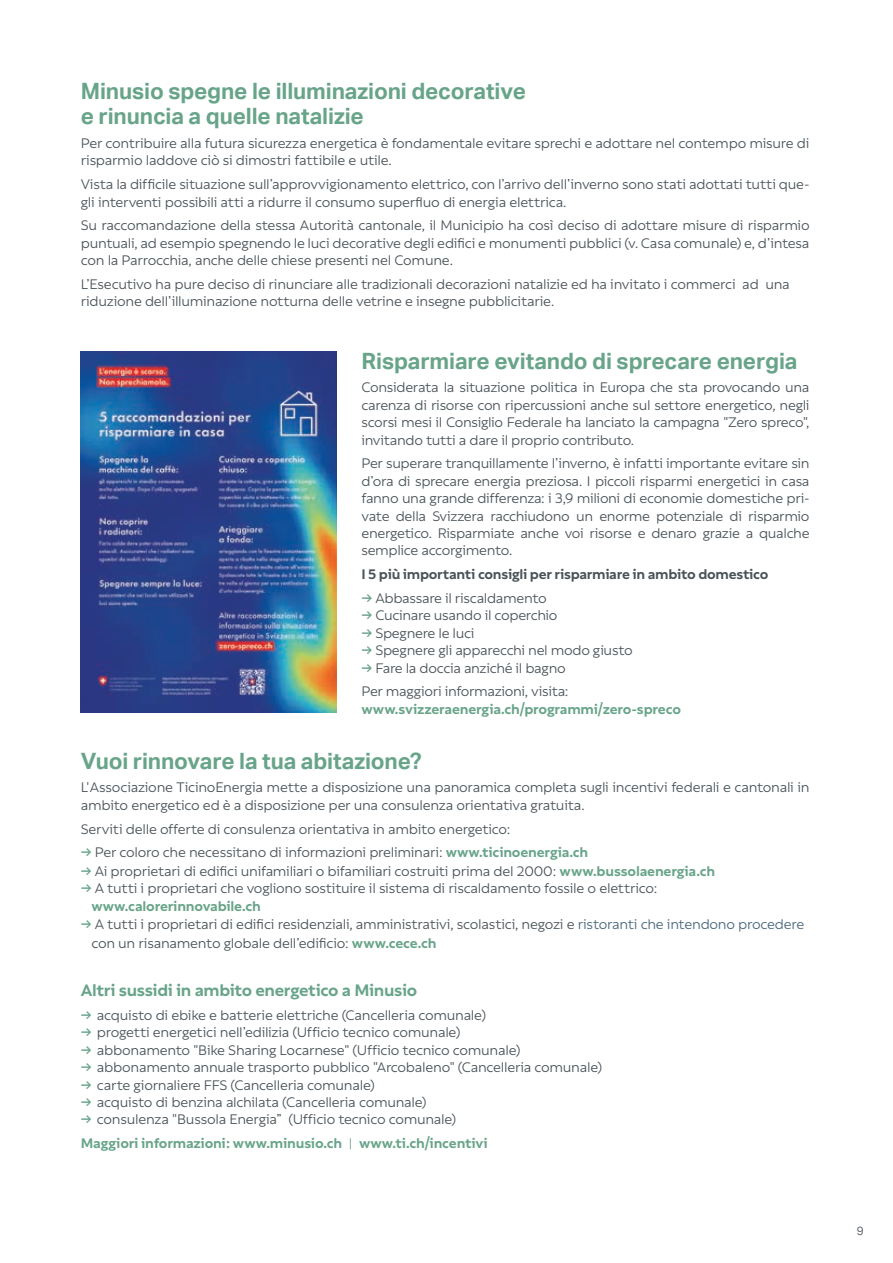
<style>
.page{position:relative;width:893px;height:1263px;background:#fff}
.page>*{position:absolute;margin:0;border:0;box-sizing:border-box;transform-origin:0 0}
.t1{font:700 22.5px/24.8px "Aktiv Grotesk";letter-spacing:-.005em;color:#68a48a}
.t2{font:700 18px "Rebrand Txt";letter-spacing:-.02em;color:#68a48a}
.t3{font:15px/17.4px "Rebrand Txt";letter-spacing:-.02em;color:#495359}
.t4{font:700 15px/23.7px "Rebrand Txt";letter-spacing:-.015em;color:#68a48a}
.t5{font:700 15px "Rebrand Txt";letter-spacing:-.02em;color:#495359}
.t6{font:12px "Aktiv Grotesk";color:#636970}
.s1{font-weight:600;color:#68a48a}
.s2{font-weight:700;color:#68a48a}
.s3{color:#48667b}
.s4{font-weight:600}
.s5{font-weight:400;color:#495359}
.s6{font-weight:400}
</style>
<div class="page">
<img style="left:81px;top:352px;width:256px;height:361px">
<h1 class="t1" style="left:81px;top:79px;width:447px">Minusio spegne le illuminazioni decorative e rinuncia a quelle natalizie</h1>
<p class="t3" style="left:81px;top:134px;width:730px">Per contribuire alla futura sicurezza energetica è fondamentale evitare sprechi e adottare nel contempo misure di risparmio laddove ciò si dimostri fattibile e utile.</p>
<p class="t3" style="left:81px;top:176px;width:730px">Vista la difficile situazione sull’approvvigionamento elettrico, con l’arrivo dell’inverno sono stati adottati tutti que&shy;gli interventi possibili atti a ridurre il consumo superfluo di energia elettrica.</p>
<p class="t3" style="left:81px;top:217px;width:730px;text-align:justify">Su raccomandazione della stessa Autorità cantonale, il Municipio ha così deciso di adottare misure di risparmio puntuali, ad esempio spegnendo le luci decorative degli edifici e monumenti pubblici (v. Casa comunale) e, d’intesa con la Parrocchia, anche delle chiese presenti nel Comune.</p>
<p class="t3" style="left:81px;top:275px;width:710px">L’Esecutivo ha pure deciso di rinunciare alle tradizionali decorazioni natalizie ed ha invitato i commerci ad una riduzione dell’illuminazione notturna delle vetrine e insegne pubblicitarie.</p>
<h1 class="t1" style="left:361px;top:348px;width:437px">Risparmiare evitando di sprecare energia</h1>
<p class="t3" style="left:361px;top:379px;width:450px;text-align:justify">Considerata la situazione politica in Europa che sta provocando una carenza di risorse con ripercussioni anche sul settore energetico, negli scorsi mesi il Consiglio Federale ha lanciato la campagna "Zero spreco", invitando tutti a dare il proprio contributo.</p>
<p class="t3" style="left:361px;top:455px;width:450px;text-align:justify">Per superare tranquillamente l’inverno, è infatti importante evitare sin d’ora di sprecare energia preziosa. I piccoli risparmi energetici in casa fanno una grande differenza: i 3,9 milioni di economie domestiche pri&shy;vate della Svizzera racchiudono un enorme potenziale di risparmio energetico. Risparmiate anche voi risorse e denaro grazie a qualche semplice accorgimento.</p>
<p class="t5" style="left:361px;top:566px;width:408px">I 5 più importanti consigli per risparmiare in ambito domestico</p>
<p class="t3" style="left:361px;top:589px;width:187px"><span class="s1">→</span> Abbassare il riscaldamento</p>
<p class="t3" style="left:361px;top:607px;width:198px"><span class="s1">→</span> Cucinare usando il coperchio</p>
<p class="t3" style="left:361px;top:624px;width:115px"><span class="s1">→</span> Spegnere le luci</p>
<p class="t3" style="left:361px;top:641px;width:273px"><span class="s1">→</span> Spegnere gli apparecchi nel modo giusto</p>
<p class="t3" style="left:361px;top:656px;width:208px;line-height:23.7px"><span class="s1">→</span> Fare la doccia anziché il bagno<br>Per maggiori informazioni, visita:</p>
<p class="t4" style="left:361px;top:697px;width:321px">www.svizzeraenergia.ch/programmi/zero-spreco</p>
<h1 class="t1" style="left:81px;top:748px;width:342px">Vuoi rinnovare la tua abitazione?</h1>
<p class="t3" style="left:81px;top:779px;width:730px">L'Associazione TicinoEnergia mette a disposizione una panoramica completa sugli incentivi federali e cantonali in ambito energetico ed è a disposizione per una consulenza orientativa gratuita.</p>
<p class="t3" style="left:81px;top:820px;width:431px">Serviti delle offerte di consulenza orientativa in ambito energetico:</p>
<p class="t3" style="left:81px;top:844px;width:509px"><span class="s1">→</span> Per coloro che necessitano di informazioni preliminari: <span class="s2">www.ticinoenergia.ch</span></p>
<p class="t3" style="left:81px;top:862px;width:636px"><span class="s1">→</span> Ai proprietari di edifici unifamiliari o bifamiliari costruiti prima del 2000: <span class="s2">www.bussolaenergia.ch</span></p>
<p class="t3" style="left:91px;top:880px;width:567px;text-indent:-11px"><span class="s1">→</span> A tutti i proprietari che vogliono sostituire il sistema di riscaldamento fossile o elettrico: <span class="s2">www.calorerinnovabile.ch</span></p>
<p class="t3" style="left:91px;top:915px;width:714px;line-height:18.5px;text-indent:-11px"><span class="s1">→</span> A tutti i proprietari di edifici residenziali, amministrativi, scolastici, negozi e <span class="s3">ristoranti che intendono procedere </span>con un risanamento globale dell’edificio: <span class="s2">www.cece.ch</span></p>
<p class="t2" style="left:81px;top:980px;width:338px">Altri sussidi in ambito energetico a Minusio</p>
<p class="t3" style="left:81px;top:1006px;width:407px"><span class="s1">→</span> acquisto di ebike e batterie elettriche (Cancelleria comunale)</p>
<p class="t3" style="left:81px;top:1024px;width:381px"><span class="s1">→</span> progetti energetici nell’edilizia (Ufficio tecnico comunale)</p>
<p class="t3" style="left:81px;top:1041px;width:441px"><span class="s1">→</span> abbonamento "Bike Sharing Locarnese" (Ufficio tecnico comunale)</p>
<p class="t3" style="left:81px;top:1058px;width:523px"><span class="s1">→</span> abbonamento annuale trasporto pubblico "Arcobaleno" (Cancelleria comunale)</p>
<p class="t3" style="left:81px;top:1076px;width:296px"><span class="s1">→</span> carte giornaliere FFS (Cancelleria comunale)</p>
<p class="t3" style="left:81px;top:1093px;width:347px"><span class="s1">→</span> acquisto di benzina alchilata (Cancelleria comunale)</p>
<p class="t4" style="left:81px;top:1108px;width:408px"><span class="s4">→</span> <span class="s5">consulenza "Bussola Energia” (Ufficio tecnico comunale)<br></span>Maggiori informazioni: www.minusio.ch <span class="s6">|</span> www.ti.ch/incentivi</p>
<p class="t6" style="left:857px;top:1224px;width:9px">9</p>
</div>
